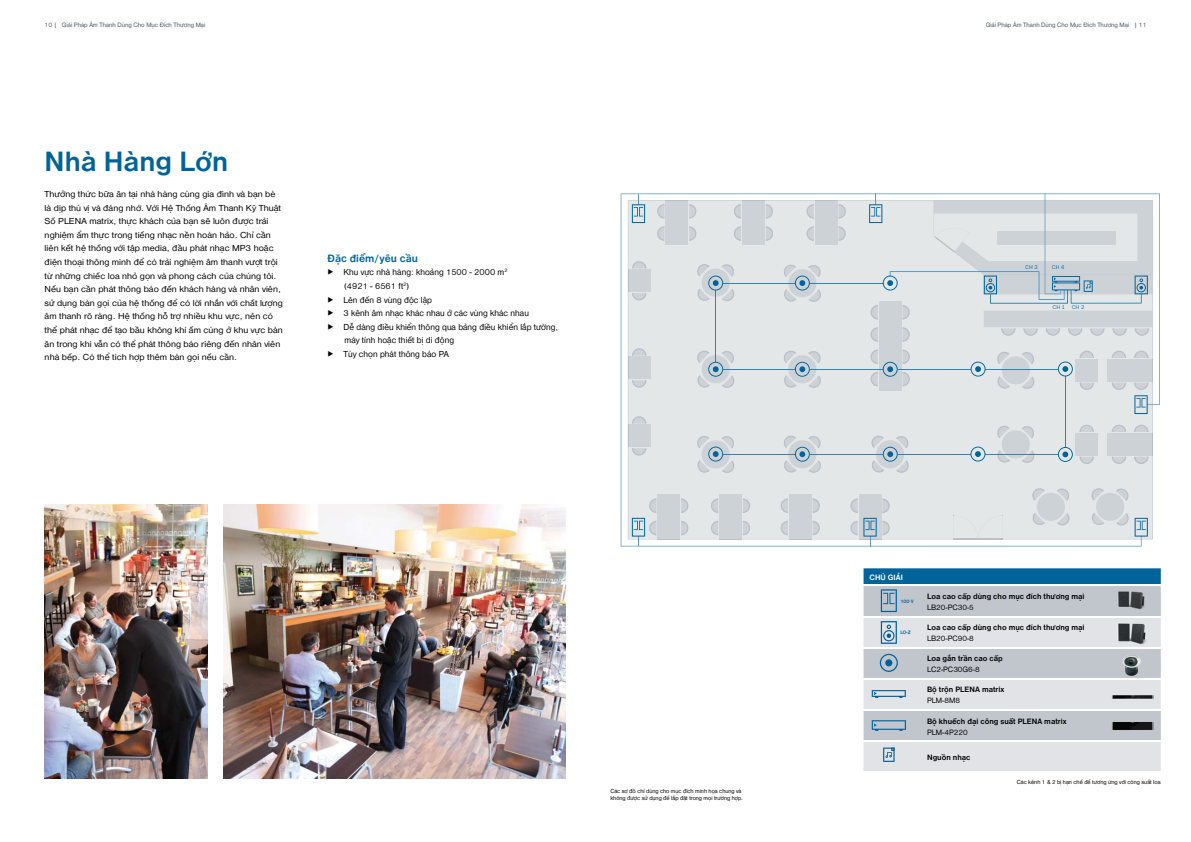
<style>
.page{position:relative;width:1191px;height:842px;background:#fff}
.page>*{position:absolute;margin:0;border:0;box-sizing:border-box;transform-origin:0 0}
.t1{font:700 28.8px "Nimbus San VND";color:#00639a}
.t2{font:700 11px "Nimbus San VND";letter-spacing:.005em;color:#00639a}
.t3{font:9px/13.6px "Nimbus San VND";letter-spacing:.005em;color:#000;scale:1.08 1}
.t4{font:9px "Nimbus San VND";letter-spacing:.005em;color:#000}
.t5{font:700 8px "Nimbus San VND";color:#000}
.t6{font:8px "Nimbus San VND";color:#000}
.t7{font:700 8px "Nimbus San VND";color:#fff}
.t8{font:6.5px "Nimbus San VND";color:#475765}
.t9{font:6px/7.2px "Nimbus San VND";color:#000}
.t10{font:5.3px "Bosch Sans";letter-spacing:-.015em;color:#00639a}
.t11{font:700 5px "Nimbus San VND";color:#00639a}
.s1{font-family:"Bosch Sans"}
</style>
<div class="page">
<img style="left:223px;top:504px;width:343px;height:275px">
<img style="left:44px;top:504px;width:164px;height:275px">
<svg style="left:1141px;top:425px;width:12px;height:39px"></svg>
<svg style="left:620px;top:193px;width:521px;height:353px;background:#e1e5e6"></svg>
<hr style="left:715px;top:290px;width:1px;height:72px;background:#3283b3">
<hr style="left:1065px;top:376px;width:1px;height:71px;background:#3283b3">
<hr style="left:809px;top:283px;width:74px;height:1px;background:#3283b3">
<hr style="left:723px;top:283px;width:72px;height:1px;background:#3283b3">
<hr style="left:723px;top:454px;width:72px;height:1px;background:#3283b3">
<hr style="left:810px;top:454px;width:72px;height:1px;background:#3283b3">
<hr style="left:897px;top:454px;width:73px;height:1px;background:#3283b3">
<hr style="left:985px;top:454px;width:73px;height:1px;background:#3283b3">
<hr style="left:723px;top:369px;width:72px;height:1px;background:#3283b3">
<hr style="left:810px;top:369px;width:72px;height:1px;background:#3283b3">
<svg style="left:696px;top:263px;width:39px;height:39px;background:#c8d2d8"></svg>
<svg style="left:783px;top:264px;width:38px;height:38px"></svg>
<svg style="left:696px;top:350px;width:39px;height:38px"></svg>
<svg style="left:783px;top:350px;width:38px;height:38px"></svg>
<svg style="left:1057px;top:447px;width:15px;height:15px"></svg>
<svg style="left:632px;top:194px;width:13px;height:29px"></svg>
<svg style="left:632px;top:499px;width:56px;height:47px;background:#d2d9de"></svg>
<svg style="left:850px;top:499px;width:39px;height:47px;background:#cad4da"></svg>
<svg style="left:1091px;top:488px;width:56px;height:49px;background:#d5dbdf"></svg>
<svg style="left:869px;top:193px;width:290px;height:221px;background:#d8dee1"></svg>
<svg style="left:871px;top:435px;width:38px;height:38px"></svg>
<svg style="left:696px;top:435px;width:39px;height:39px;background:#c9d2d8"></svg>
<svg style="left:783px;top:435px;width:38px;height:38px"></svg>
<svg style="left:970px;top:447px;width:15px;height:14px"></svg>
<svg style="left:863px;top:612px;width:297px;height:4px"></svg>
<svg style="left:863px;top:618px;width:297px;height:153px;background:#d5d8dd"></svg>
<hr style="left:863px;top:647px;width:60px;height:1px;background:#fff">
<hr style="left:923px;top:647px;width:178px;height:1px;background:#fff">
<hr style="left:1101px;top:647px;width:59px;height:1px;background:#fff">
<hr style="left:863px;top:678px;width:60px;height:1px;background:#fff">
<hr style="left:923px;top:678px;width:178px;height:1px;background:#fff">
<hr style="left:1101px;top:678px;width:59px;height:1px;background:#fff">
<hr style="left:863px;top:710px;width:60px;height:1px;background:#fff">
<hr style="left:923px;top:710px;width:178px;height:1px;background:#fff">
<hr style="left:1101px;top:710px;width:59px;height:1px;background:#fff">
<hr style="left:863px;top:741px;width:60px;height:1px;background:#fff">
<hr style="left:923px;top:741px;width:178px;height:1px;background:#fff">
<hr style="left:1101px;top:741px;width:59px;height:1px;background:#fff">
<svg style="left:871px;top:690px;width:35px;height:8px"></svg>
<svg style="left:871px;top:720px;width:35px;height:11px"></svg>
<svg style="left:863px;top:568px;width:297px;height:44px;background:#7aa3bc"></svg>
<svg style="left:880px;top:621px;width:17px;height:23px"></svg>
<svg style="left:879px;top:654px;width:19px;height:18px"></svg>
<div style="left:885px;top:659px;width:7px;height:7px;background:#006099;border-radius:50%"></div>
<img style="left:1117px;top:591px;width:32px;height:20px">
<img style="left:1117px;top:623px;width:31px;height:23px">
<img style="left:1122px;top:654px;width:19px;height:22px">
<img style="left:1111px;top:695px;width:39px;height:4px">
<img style="left:1111px;top:722px;width:39px;height:8px">
<svg style="left:883px;top:747px;width:11px;height:15px"></svg>
<p class="t8" style="left:45px;top:20px;width:162px">10 | Giải Pháp Âm Thanh Dùng Cho Mục Đích Thương Mại</p>
<p class="t8" style="left:985px;top:20px;width:162px">Giải Pháp Âm Thanh Dùng Cho Mục Đích Thương Mại | 11</p>
<h1 class="t1" style="left:45px;top:141px;width:185px">Nhà Hàng Lớn</h1>
<p class="t3" style="left:45px;top:187px;width:222px">Thưởng thức bữa ăn tại nhà hàng cùng gia đình và bạn bè là dịp thú vị và đáng nhớ. Với Hệ Thống Âm Thanh Kỹ Thuật Số PLENA matrix, thực khách của bạn sẽ luôn được trải nghiệm ẩm thực trong tiếng nhạc nền hoàn hảo. Chỉ cần liên kết hệ thống với tập media, đầu phát nhạc MP3 hoặc điện thoại thông minh để có trải nghiệm âm thanh vượt trội từ những chiếc loa nhỏ gọn và phong cách của chúng tôi.<br>Nếu bạn cần phát thông báo đến khách hàng và nhân viên, sử dụng bàn gọi của hệ thống để có lời nhắn với chất lượng âm thanh rõ ràng. Hệ thống hỗ trợ nhiều khu vực, nên có thể phát nhạc để tạo bầu không khí ấm cúng ở khu vực bàn ăn trong khi vẫn có thể phát thông báo riêng đến nhân viên nhà bếp. Có thể tích hợp thêm bàn gọi nếu cần.</p>
<p class="t2" style="left:327px;top:250px;width:92px">Đặc điểm/yêu cầu</p>
<p class="t4" style="left:327px;top:266px;width:181px"><span class="s1">▶</span> Khu vực nhà hàng: khoảng 1500 - 2000 m<sup>2</sup></p>
<p class="t4" style="left:344px;top:280px;width:66px">(4921 - 6561 ft<sup>2</sup>)</p>
<p class="t4" style="left:327px;top:293px;width:106px"><span class="s1">▶</span> Lên đến 8 vùng độc lập</p>
<p class="t4" style="left:327px;top:307px;width:203px"><span class="s1">▶</span> 3 kênh âm nhạc khác nhau ở các vùng khác nhau</p>
<p class="t4" style="left:327px;top:321px;width:232px"><span class="s1">▶</span> Dễ dàng điều khiển thông qua bảng điều khiển lắp tường,</p>
<p class="t4" style="left:344px;top:334px;width:111px">máy tính hoặc thiết bị di động</p>
<p class="t4" style="left:327px;top:348px;width:123px"><span class="s1">▶</span> Tùy chọn phát thông báo PA</p>
<p class="t9" style="left:610px;top:787px;width:134px">Các sơ đồ chỉ dùng cho mục đích minh họa chung và không được sử dụng để lắp đặt trong mọi trường hợp.</p>
<p class="t10" style="left:1025px;top:264px;width:14px">CH 3</p>
<p class="t10" style="left:1052px;top:264px;width:14px">CH 4</p>
<p class="t10" style="left:1052px;top:303px;width:14px">CH 1</p>
<p class="t10" style="left:1071px;top:303px;width:14px">CH 2</p>
<p class="t7" style="left:869px;top:572px;width:35px">CHÚ GIẢI</p>
<p class="t11" style="left:900px;top:598px;width:15px">100 V</p>
<p class="t11" style="left:900px;top:629px;width:12px">LO-Z</p>
<p class="t5" style="left:927px;top:590px;width:159px">Loa cao cấp dùng cho mục đích thương mại</p>
<p class="t6" style="left:927px;top:602px;width:48px">LB20-PC30-5</p>
<p class="t5" style="left:927px;top:622px;width:159px">Loa cao cấp dùng cho mục đích thương mại</p>
<p class="t6" style="left:927px;top:633px;width:48px">LB20-PC90-8</p>
<p class="t5" style="left:927px;top:653px;width:77px">Loa gắn trần cao cấp</p>
<p class="t6" style="left:927px;top:664px;width:54px">LC2-PC30G6-8</p>
<p class="t5" style="left:927px;top:684px;width:79px">Bộ trộn PLENA matrix</p>
<p class="t6" style="left:927px;top:695px;width:34px">PLM-8M8</p>
<p class="t5" style="left:927px;top:715px;width:141px">Bộ khuếch đại công suất PLENA matrix</p>
<p class="t6" style="left:927px;top:726px;width:42px">PLM-4P220</p>
<p class="t5" style="left:927px;top:752px;width:45px">Nguồn nhạc</p>
<p class="t9" style="left:1016px;top:778px;width:145px">Các kênh 1 &amp; 2 bị hạn chế để tương ứng với công suất loa</p>
</div>
